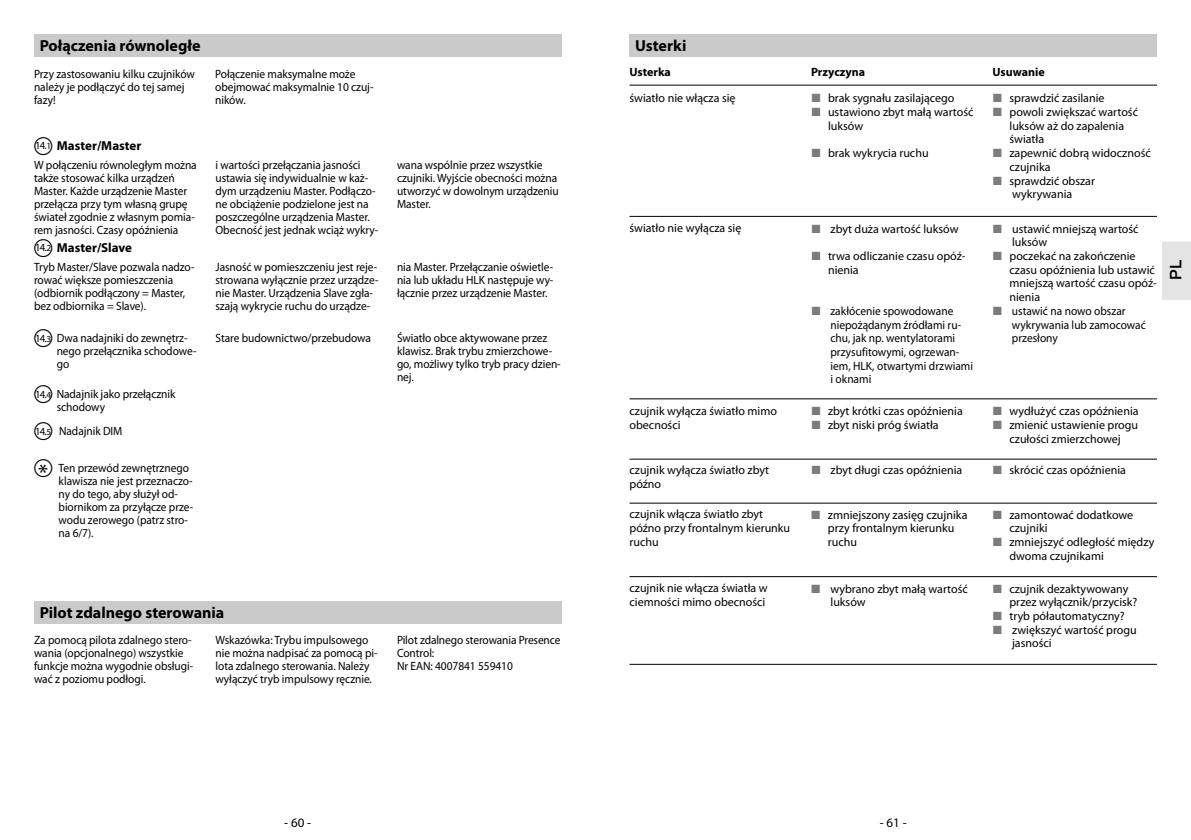
<style>
.page{position:relative;width:1191px;height:840px;background:#fff}
.page>*{position:absolute;margin:0;border:0;box-sizing:border-box;transform-origin:0 0}
.t1{font:24px "Myriad Pro";color:#000}
.t2{font:700 16px "Myriad Pro";color:#000}
.t3{font:500 16px "Helvetica Neue LT Std";color:#000}
.t4{font:700 13px "Myriad Pro";color:#000}
.t5{font:13px "Myriad Pro";color:#000}
.t6{font:12px/13px "Myriad Pro";letter-spacing:-.005em;color:#000;scale:.95 1}
.t7{font:12px/13.8px "Myriad Pro";letter-spacing:-.005em;color:#000}
.t8{font:700 12px "Myriad Pro";color:#000}
.t9{font:10.8px "Myriad Pro";color:#000}
.s1{font-size:9.2px}
.s2{font-size:10.8px}
.s3{font-family:"European Pi Three";color:#7c7c7c}
</style>
<div class="page">
<div style="left:34px;top:600px;width:527px;height:23px;background:#cacaca"></div>
<div style="left:34px;top:34px;width:527px;height:23px;background:#cacaca"></div>
<div style="left:629px;top:34px;width:528px;height:23px;background:#cacaca"></div>
<hr style="left:629px;top:85px;width:528px;height:1px;background:#000">
<hr style="left:629px;top:216px;width:528px;height:1px;background:#000">
<hr style="left:629px;top:398px;width:528px;height:1px;background:#000">
<hr style="left:629px;top:458px;width:528px;height:1px;background:#000">
<hr style="left:629px;top:502px;width:528px;height:1px;background:#000">
<hr style="left:629px;top:576px;width:528px;height:1px;background:#000">
<hr style="left:629px;top:663px;width:528px;height:1px;background:#000">
<div style="left:1162px;top:240px;width:29px;height:60px;background:#e4e4e4"></div>
<hr style="left:1161px;top:240px;width:30px;height:1px;background:#fff">
<h2 class="t2" style="left:40px;top:37px;width:162px">Połączenia równoległe</h2>
<p class="t6" style="left:34px;top:67px;width:171px">Przy zastosowaniu kilku czujników należy je podłączyć do tej samej fazy!</p>
<p class="t6" style="left:215px;top:67px;width:168px">Połączenie maksymalne może obejmować maksymalnie 10 czuj&shy;ników.</p>
<p class="t9" style="left:35px;top:139px;width:18px">14.<span class="s1">1</span></p>
<p class="t4" style="left:57px;top:138px;width:86px">Master/Master</p>
<p class="t6" style="left:34px;top:159px;width:173px">W połączeniu równoległym można także stosować kilka urządzeń<br>Master. Każde urządzenie Master przełącza przy tym własną grupę świateł zgodnie z własnym pomia&shy;rem jasności. Czasy opóźnienia</p>
<p class="t6" style="left:215px;top:159px;width:173px">i wartości przełączania jasności ustawia się indywidualnie w każ&shy;dym urządzeniu Master. Podłączo&shy;ne obciążenie podzielone jest na poszczególne urządzenia Master.<br>Obecność jest jednak wciąż wykry-</p>
<p class="t6" style="left:397px;top:159px;width:172px">wana wspólnie przez wszystkie czujniki. Wyjście obecności można utworzyć w dowolnym urządzeniu<br>Master.</p>
<p class="t4" style="left:57px;top:240px;width:77px">Master/Slave</p>
<p class="t9" style="left:35px;top:241px;width:18px">14.<span class="s1">2</span></p>
<p class="t6" style="left:34px;top:261px;width:170px">Tryb Master/Slave pozwala nadzo&shy;rować większe pomieszczenia (odbiornik podłączony = Master, bez odbiornika = Slave).</p>
<p class="t6" style="left:215px;top:261px;width:173px">Jasność w pomieszczeniu jest reje&shy;strowana wyłącznie przez urządze&shy;nie Master. Urządzenia Slave zgła&shy;szają wykrycie ruchu do urządze-</p>
<p class="t6" style="left:397px;top:261px;width:166px;text-align:justify">nia Master. Przełączanie oświetle&shy;nia lub układu HLK następuje wy&shy;łącznie przez urządzenie Master.</p>
<p class="t6" style="left:57px;top:332px;width:149px;text-indent:-22px"><span class="s2">14.</span><span class="s1">3</span> Dwa nadajniki do zewnętrz&shy;nego przełącznika schodowe&shy;go</p>
<p class="t6" style="left:215px;top:332px;width:165px">Stare budownictwo/przebudowa</p>
<p class="t6" style="left:397px;top:332px;width:174px">Światło obce aktywowane przez klawisz. Brak trybu zmierzchowe&shy;go, możliwy tylko tryb pracy dzien&shy;nej.</p>
<p class="t6" style="left:57px;top:387px;width:127px;text-indent:-22px"><span class="s2">14.</span><span class="s1">4</span> Nadajnik jako przełącznik schodowy</p>
<p class="t6" style="left:35px;top:424px;width:93px"><span class="s2">14.</span><span class="s1">5</span> Nadajnik DIM</p>
<p class="t6" style="left:59px;top:461px;width:143px">Ten przewód zewnętrznego klawisza nie jest przeznaczo&shy;ny do tego, aby służył od&shy;biornikom za przyłącze prze&shy;wodu zerowego (patrz stro&shy;na 6/7).</p>
<h1 class="t1" style="left:38px;top:459px;width:11px">*</h1>
<h2 class="t2" style="left:40px;top:603px;width:186px">Pilot zdalnego sterowania</h2>
<p class="t6" style="left:34px;top:633px;width:169px">Za pomocą pilota zdalnego stero&shy;wania (opcjonalnego) wszystkie funkcje można wygodnie obsługi&shy;wać z poziomu podłogi.</p>
<p class="t6" style="left:215px;top:633px;width:172px">Wskazówka: Trybu impulsowego nie można nadpisać za pomocą pi&shy;lota zdalnego sterowania. Należy wyłączyć tryb impulsowy ręcznie.</p>
<p class="t6" style="left:397px;top:633px;width:174px">Pilot zdalnego sterowania Presence<br>Control:<br>Nr EAN: 4007841 559410</p>
<h2 class="t2" style="left:635px;top:37px;width:53px">Usterki</h2>
<p class="t8" style="left:629px;top:65px;width:43px">Usterka</p>
<p class="t8" style="left:811px;top:65px;width:56px">Przyczyna</p>
<p class="t8" style="left:992px;top:65px;width:54px">Usuwanie</p>
<p class="t7" style="left:629px;top:91px;width:108px">światło nie włącza się</p>
<p class="t7" style="left:811px;top:91px;width:145px"><span class="s3">L</span> brak sygnału zasilającego</p>
<p class="t7" style="left:811px;top:105px;width:164px"><span class="s3">L</span> ustawiono zbyt małą wartość</p>
<p class="t7" style="left:828px;top:119px;width:37px">luksów</p>
<p class="t7" style="left:811px;top:146px;width:119px"><span class="s3">L</span> brak wykrycia ruchu</p>
<p class="t7" style="left:992px;top:91px;width:114px"><span class="s3">L</span> sprawdzić zasilanie</p>
<p class="t7" style="left:992px;top:105px;width:147px"><span class="s3">L</span> powoli zwiększać wartość</p>
<p class="t7" style="left:1009px;top:119px;width:116px">luksów aż do zapalenia</p>
<p class="t7" style="left:1009px;top:133px;width:36px">światła</p>
<p class="t7" style="left:992px;top:146px;width:160px"><span class="s3">L</span> zapewnić dobrą widoczność</p>
<p class="t7" style="left:1009px;top:160px;width:43px">czujnika</p>
<p class="t7" style="left:992px;top:174px;width:104px"><span class="s3">L</span> sprawdzić obszar</p>
<p class="t7" style="left:1012px;top:187px;width:62px">wykrywania</p>
<p class="t7" style="left:629px;top:221px;width:113px">światło nie wyłącza się</p>
<p class="t7" style="left:811px;top:222px;width:149px"><span class="s3">L</span> zbyt duża wartość luksów</p>
<p class="t7" style="left:828px;top:249px;width:139px;text-indent:-17px"><span class="s3">L</span> trwa odliczanie czasu opóź&shy;nienia</p>
<p class="t6" style="left:830px;top:304px;width:152px;line-height:13.8px;text-indent:-19px"><span class="s3">L</span> zakłócenie spowodowane niepożądanym źródłami ru&shy;chu, jak np. wentylatorami przysufitowymi, ogrzewan&shy;iem, HLK, otwartymi drzwiami i oknami</p>
<p class="t7" style="left:992px;top:222px;width:148px"><span class="s3">L</span> ustawić mniejszą wartość</p>
<p class="t7" style="left:1012px;top:235px;width:37px">luksów</p>
<p class="t7" style="left:992px;top:249px;width:145px"><span class="s3">L</span> poczekać na zakończenie</p>
<p class="t7" style="left:1009px;top:263px;width:147px">czasu opóźnienia lub ustawić</p>
<p class="t7" style="left:1009px;top:276px;width:149px">mniejszą wartość czasu opóź-</p>
<p class="t7" style="left:1009px;top:290px;width:32px">nienia</p>
<p class="t6" style="left:992px;top:304px;width:142px"><span class="s3">L</span> ustawić na nowo obszar</p>
<p class="t6" style="left:1012px;top:318px;width:142px">wykrywania lub zamocować</p>
<p class="t6" style="left:1012px;top:332px;width:50px">przesłony</p>
<p class="t7" style="left:629px;top:404px;width:149px">czujnik wyłącza światło mimo obecności</p>
<p class="t7" style="left:811px;top:404px;width:153px"><span class="s3">L</span> zbyt krótki czas opóźnienia<br><span class="s3">L</span> zbyt niski próg światła</p>
<p class="t7" style="left:992px;top:404px;width:148px;text-align:center"><span class="s3">L</span> wydłużyć czas opóźnienia<br><span class="s3">L</span> zmienić ustawienie progu czułości zmierzchowej</p>
<p class="t7" style="left:629px;top:463px;width:141px">czujnik wyłącza światło zbyt późno</p>
<p class="t7" style="left:811px;top:463px;width:153px"><span class="s3">L</span> zbyt długi czas opóźnienia</p>
<p class="t7" style="left:992px;top:463px;width:135px"><span class="s3">L</span> skrócić czas opóźnienia</p>
<p class="t7" style="left:629px;top:507px;width:162px">czujnik włącza światło zbyt późno przy frontalnym kierunku ruchu</p>
<p class="t7" style="left:828px;top:507px;width:141px;text-indent:-17px"><span class="s3">L</span> zmniejszony zasięg czujnika przy frontalnym kierunku ruchu</p>
<p class="t7" style="left:992px;top:507px;width:142px"><span class="s3">L</span> zamontować dodatkowe</p>
<p class="t7" style="left:1009px;top:521px;width:40px">czujniki</p>
<p class="t7" style="left:992px;top:535px;width:163px"><span class="s3">L</span> zmniejszyć odległość między</p>
<p class="t7" style="left:1009px;top:549px;width:96px">dwoma czujnikami</p>
<p class="t7" style="left:629px;top:581px;width:140px">czujnik nie włącza światła w ciemności mimo obecności</p>
<p class="t7" style="left:830px;top:581px;width:139px;text-indent:-20px"><span class="s3">L</span> wybrano zbyt małą wartość luksów</p>
<p class="t7" style="left:992px;top:581px;width:137px"><span class="s3">L</span> czujnik dezaktywowany</p>
<p class="t7" style="left:1009px;top:595px;width:129px">przez wyłącznik/przycisk?</p>
<p class="t7" style="left:992px;top:609px;width:134px"><span class="s3">L</span> tryb półautomatyczny?</p>
<p class="t7" style="left:992px;top:622px;width:146px"><span class="s3">L</span> zwiększyć wartość progu</p>
<p class="t7" style="left:1012px;top:636px;width:41px">jasności</p>
<h2 class="t3" style="left:1166px;top:280px;width:21px;rotate:-90deg">PL</h2>
<p class="t5" style="left:284px;top:815px;width:28px">- 60 -</p>
<p class="t5" style="left:879px;top:815px;width:28px">- 61 -</p>
</div>
